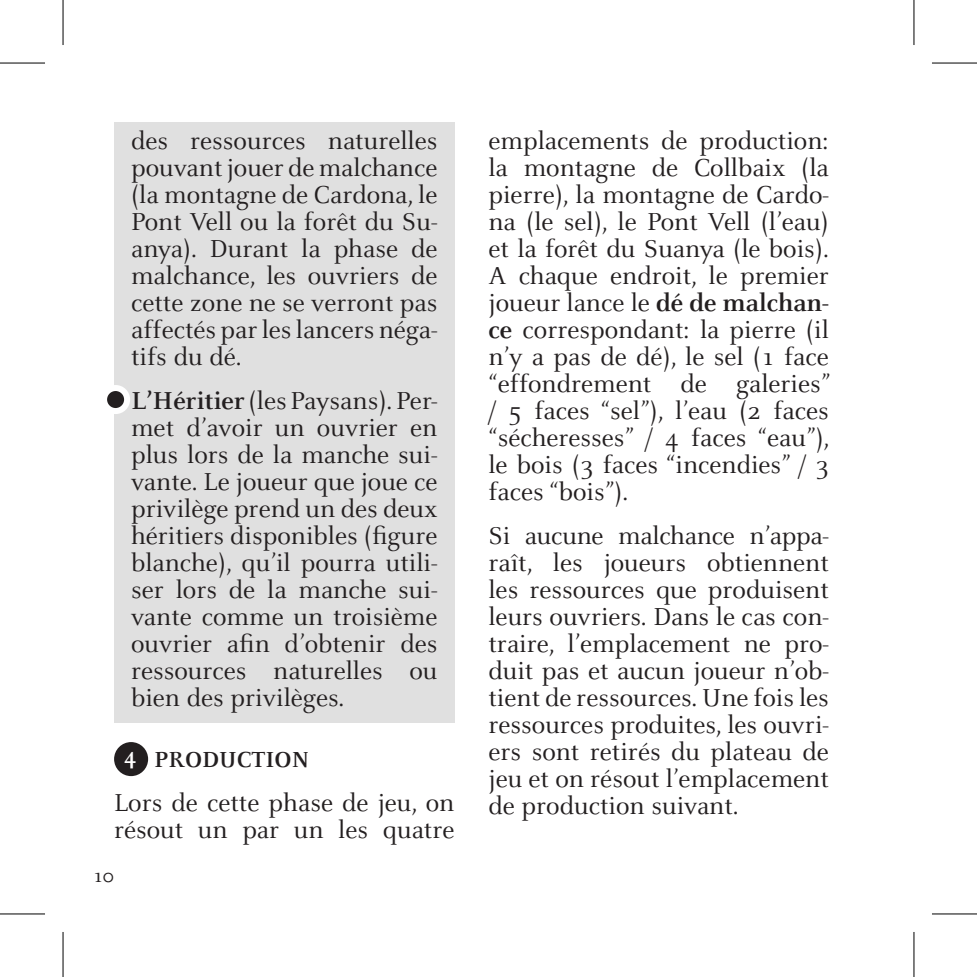
<style>
.page{position:relative;width:977px;height:977px;background:#fff}
.page>*{position:absolute;margin:0;border:0;box-sizing:border-box;transform-origin:0 0}
.t1{font:27px/27px "Celeste";color:#231f20;text-align:justify}
.t2{font:700 24px "Celeste";color:#231f20}
.t3{font:21px "Celeste";color:#231f20}
.s1{font-weight:700}
</style>
<div class="page">
<div style="left:114px;top:123px;width:340px;height:599px;background:#e0e0e0"></div>
<div style="left:114px;top:742px;width:34px;height:34px;background:#231f20;border-radius:50%"></div>
<div style="left:104px;top:388px;width:23px;height:23px;background:#231f20;border-radius:50%"></div>
<div style="left:101px;top:385px;width:29px;height:29px;border:6px solid #fff;border-radius:50%"></div>
<hr style="left:0;top:62px;width:45px;height:2px;background:#000">
<hr style="left:931px;top:62px;width:45px;height:2px;background:#000">
<hr style="left:0;top:913px;width:45px;height:1px;background:#000">
<hr style="left:931px;top:913px;width:45px;height:1px;background:#000">
<hr style="left:62px;top:0;width:2px;height:45px;background:#000">
<hr style="left:62px;top:931px;width:2px;height:45px;background:#000">
<hr style="left:913px;top:0;width:1px;height:45px;background:#000">
<hr style="left:913px;top:931px;width:1px;height:45px;background:#000">
<p class="t1" style="left:131px;top:128px;width:308px">des ressources naturelles pouvant jouer de malchance (la montagne de Cardona, le Pont Vell ou la forêt du Su&shy;anya). Durant la phase de malchance, les ouvriers de cette zone ne se verront pas affectés par les lancers néga&shy;tifs du dé.</p>
<p class="t1" style="left:131px;top:388px;width:308px"><span class="s1">L’Héritier</span> (les Paysans). Per&shy;met d’avoir un ouvrier en plus lors de la manche sui&shy;vante. Le joueur que joue ce privilège prend un des deux héritiers disponibles (figure blanche), qu’il pourra utili&shy;ser lors de la manche sui&shy;vante comme un troisième ouvrier afin d’obtenir des ressources naturelles ou bien des privilèges.</p>
<p class="t2" style="left:124px;top:747px;width:186px"><sup>4</sup> PRODUCTION</p>
<p class="t1" style="left:114px;top:790px;width:342px">Lors de cette phase de jeu, on résout un par un les quatre</p>
<p class="t3" style="left:93px;top:865px;width:22px">10</p>
<p class="t1" style="left:488px;top:128px;width:343px">emplacements de production: la montagne de Collbaix (la pierre), la montagne de Cardo&shy;na (le sel), le Pont Vell (l’eau) et la forêt du Suanya (le bois).<br>A chaque endroit, le premier joueur lance le <span class="s1">dé de malchan&shy;ce</span> correspondant: la pierre (il n’y a pas de dé), le sel (1 face “effondrement de galeries” / 5 faces “sel”), l’eau (2 faces “sécheresses” / 4 faces “eau”), le bois (3 faces “incendies” / 3 faces “bois”).</p>
<p class="t1" style="left:488px;top:523px;width:342px">Si aucune malchance n’appa&shy;raît, les joueurs obtiennent les ressources que produisent leurs ouvriers. Dans le cas con&shy;traire, l’emplacement ne pro&shy;duit pas et aucun joueur n’ob&shy;tient de ressources. Une fois les ressources produites, les ouvri&shy;ers sont retirés du plateau de jeu et on résout l’emplacement de production suivant.</p>
</div>
